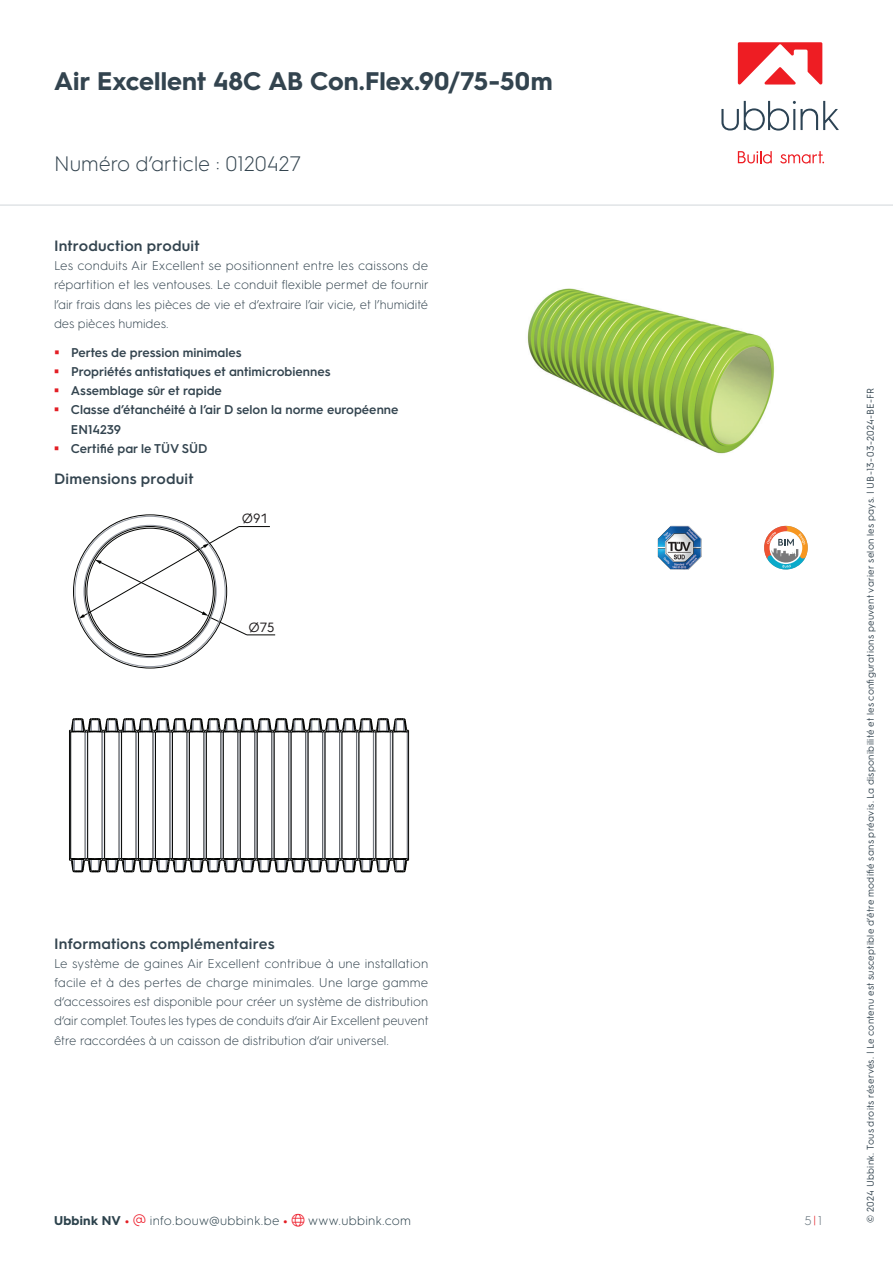
<style>
.page{position:relative;width:893px;height:1263px;background:#fff}
.page>*{position:absolute;margin:0;border:0;box-sizing:border-box;transform-origin:0 0}
.t1{font:700 25.5px "HGS3";letter-spacing:.005em;color:#33444f}
.t2{font:300 21px "HGS3";color:#33444f}
.t3{font:600 15px "HGS3";letter-spacing:.01em;color:#33444f}
.t4{font:13.5px "HGS3";color:#211d1e}
.t5{font:300 12.75px/19.2px "HGS3";color:#33444f;text-align:justify}
.t6{font:600 12.75px/19.2px "HGS3";color:#33444f}
.t7{font:300 12.75px "HGS3";letter-spacing:.02em;color:#2c424c}
.t8{font:300 12.75px "HGS3";color:#66737c}
.t9{font:9.75px "HGS3";letter-spacing:.025em;color:#33444f}
.s1{font-weight:700}
.s2{font-weight:700;color:#e31e25}
.s3{color:#ee1f2d}
.s4{color:#e31e25}
</style>
<div class="page">
<svg style="left:764px;top:525px;width:44px;height:45px"></svg>
<img style="left:658px;top:526px;width:43px;height:44px">
<img style="left:527px;top:288px;width:247px;height:166px">
<svg style="left:69px;top:719px;width:340px;height:154px"></svg>
<svg style="left:73px;top:514px;width:336px;height:346px"></svg>
<svg style="left:75px;top:516px;width:200px;height:151px"></svg>
<hr style="left:0;top:204px;width:893px;height:2px;background:#e1e4e6">
<svg style="left:721px;top:101px;width:118px;height:30px"></svg>
<svg style="left:738px;top:151px;width:34px;height:13px"></svg>
<svg style="left:780px;top:151px;width:44px;height:13px"></svg>
<svg style="left:738px;top:42px;width:84px;height:43px"></svg>
<h1 class="t1" style="left:54px;top:63px;width:500px">Air Excellent 48C AB Con.Flex.90/75-50m</h1>
<h2 class="t2" style="left:54px;top:150px;width:249px">Numéro d’article : 0120427</h2>
<p class="t3" style="left:54px;top:235px;width:147px">Introduction produit</p>
<p class="t5" style="left:54px;top:255px;width:376px">Les conduits Air Excellent se positionnent entre les caissons de répartition et les ventouses. Le conduit flexible permet de fournir l’air frais dans les pièces de vie et d’extraire l’air vicie, et l’humidité des pièces humides.</p>
<p class="t6" style="left:71px;top:342px;width:329px">Pertes de pression minimales<br>Propriétés antistatiques et antimicrobiennes<br>Assemblage sûr et rapide<br>Classe d’étanchéité à l’air D selon la norme européenne<br>EN14239<br>Certifié par le TÜV SÜD</p>
<p class="t3" style="left:54px;top:468px;width:141px">Dimensions produit</p>
<p class="t4" style="left:242px;top:509px;width:28px">Ø91</p>
<p class="t4" style="left:248px;top:618px;width:28px">Ø75</p>
<p class="t3" style="left:54px;top:933px;width:222px">Informations complémentaires</p>
<p class="t5" style="left:54px;top:953px;width:376px">Le système de gaines Air Excellent contribue à une installation facile et à des pertes de charge minimales. Une large gamme d‘accessoires est disponible pour créer un système de distribution d‘air complet. Toutes les types de conduits d‘air Air Excellent peuvent être raccordées à un caisson de distribution d‘air universel.</p>
<p class="t7" style="left:54px;top:1211px;width:359px"><span class="s1">Ubbink NV</span> <span class="s2">•</span> <span class="s3">▼</span> info.bouw@ubbink.be <span class="s2">•</span> <span class="s3">●□</span> www.ubbink.com</p>
<p class="t8" style="left:805px;top:1211px;width:19px">5<span class="s4">|</span>1</p>
<p class="t9" style="left:864px;top:1222px;width:836px;rotate:-90deg">© 2024 Ubbink. Tous droits réservés. | Le contenu est susceptible d’être modifié sans préavis. La disponibilité et les configurations peuvent varier selon les pays. | UB-13-03-2024-BE-FR</p>
</div>
